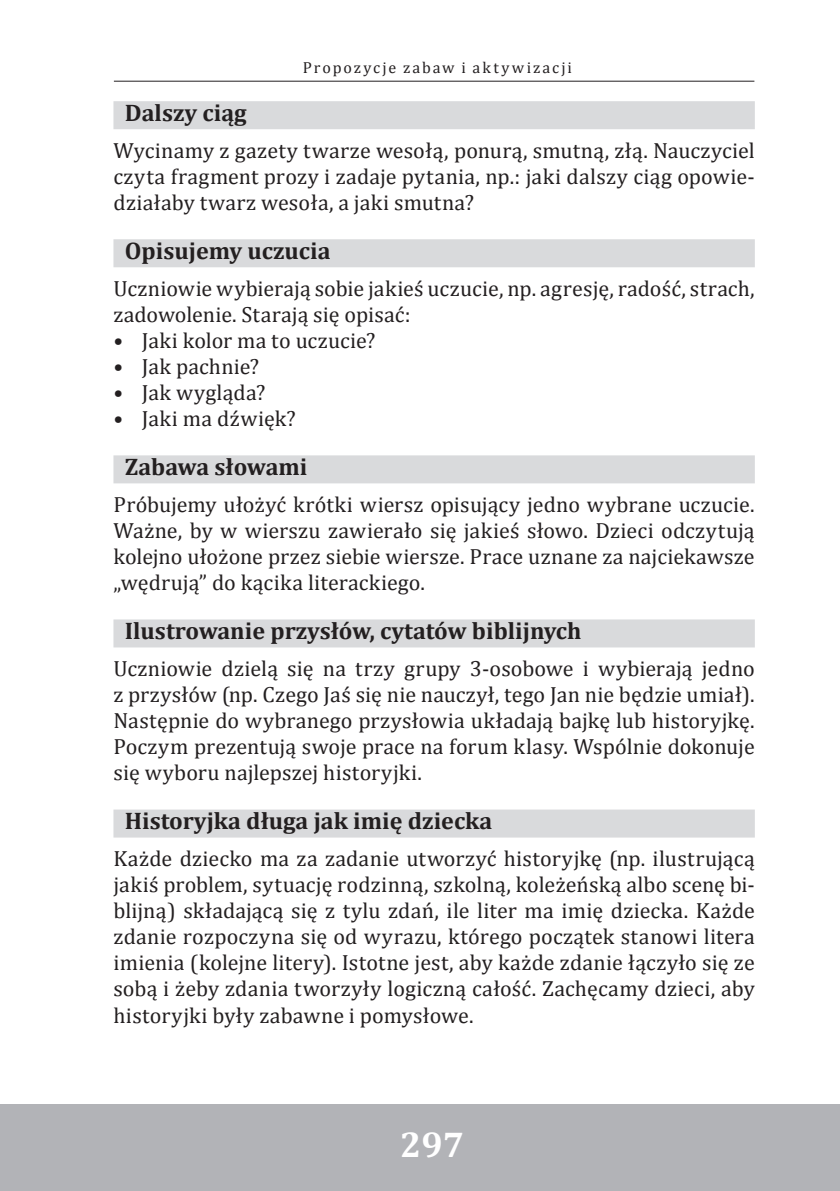
<style>
.page{position:relative;width:840px;height:1191px;background:#fff}
.page>*{position:absolute;margin:0;border:0;box-sizing:border-box;transform-origin:0 0}
.t1{font:700 36px "Cambria";color:#fff}
.t2{font:700 24px "Cambria";color:#231f20}
.t3{font:22px/26px "Cambria";letter-spacing:.005em;color:#231f20;text-align:justify}
.t4{font:16px "Cambria";letter-spacing:.13em;color:#231f20}
</style>
<div class="page">
<hr style="left:0;top:1104px;width:1px;height:87px;background:#b2b3b7">
<div style="left:1px;top:1104px;width:838px;height:87px;background:#b2b3b7"></div>
<hr style="left:114px;top:81px;width:640px;height:1px;background:#231f20">
<div style="left:113px;top:101px;width:641px;height:28px;background:#d9dadc"></div>
<div style="left:113px;top:239px;width:641px;height:28px;background:#d9dadc"></div>
<div style="left:113px;top:455px;width:641px;height:28px;background:#d9dadc"></div>
<div style="left:113px;top:619px;width:641px;height:28px;background:#d9dadc"></div>
<div style="left:113px;top:809px;width:641px;height:28px;background:#d9dadc"></div>
<p class="t4" style="left:302px;top:58px;width:270px">Propozycje zabaw i aktywizacji</p>
<p class="t2" style="left:125px;top:96px;width:123px">Dalszy ciąg</p>
<p class="t3" style="left:113px;top:137px;width:642px">Wycinamy z gazety twarze wesołą, ponurą, smutną, złą. Nauczyciel czyta fragment prozy i zadaje pytania, np.: jaki dalszy ciąg opowie&shy;działaby twarz wesoła, a jaki smutna?</p>
<p class="t2" style="left:125px;top:234px;width:207px">Opisujemy uczucia</p>
<p class="t3" style="left:113px;top:275px;width:642px">Uczniowie wybierają sobie jakieś uczucie, np. agresję, radość, strach, zadowolenie. Starają się opisać:</p>
<p class="t3" style="left:113px;top:327px;width:263px">• Jaki kolor ma to uczucie?</p>
<p class="t3" style="left:113px;top:353px;width:147px">• Jak pachnie?</p>
<p class="t3" style="left:113px;top:379px;width:153px">• Jak wygląda?</p>
<p class="t3" style="left:113px;top:405px;width:184px">• Jaki ma dźwięk?</p>
<p class="t2" style="left:125px;top:450px;width:184px">Zabawa słowami</p>
<p class="t3" style="left:113px;top:491px;width:642px">Próbujemy ułożyć krótki wiersz opisujący jedno wybrane uczucie.<br>Ważne, by w wierszu zawierało się jakieś słowo. Dzieci odczytują kolejno ułożone przez siebie wiersze. Prace uznane za najciekawsze „wędrują” do kącika literackiego.</p>
<p class="t2" style="left:125px;top:614px;width:458px">Ilustrowanie przysłów, cytatów biblijnych</p>
<p class="t3" style="left:113px;top:655px;width:642px">Uczniowie dzielą się na trzy grupy 3-osobowe i wybierają jedno z przysłów (np. Czego Jaś się nie nauczył, tego Jan nie będzie umiał).<br>Następnie do wybranego przysłowia układają bajkę lub historyjkę.<br>Poczym prezentują swoje prace na forum klasy. Wspólnie dokonuje się wyboru najlepszej historyjki.</p>
<p class="t2" style="left:125px;top:804px;width:369px">Historyjka długa jak imię dziecka</p>
<p class="t3" style="left:113px;top:845px;width:642px">Każde dziecko ma za zadanie utworzyć historyjkę (np. ilustrującą jakiś problem, sytuację rodzinną, szkolną, koleżeńską albo scenę bi&shy;blijną) składającą się z tylu zdań, ile liter ma imię dziecka. Każde zdanie rozpoczyna się od wyrazu, którego początek stanowi litera imienia (kolejne litery). Istotne jest, aby każde zdanie łączyło się ze sobą i żeby zdania tworzyły logiczną całość. Zachęcamy dzieci, aby historyjki były zabawne i pomysłowe.</p>
<h1 class="t1" style="left:400px;top:1118px;width:65px">297</h1>
</div>
